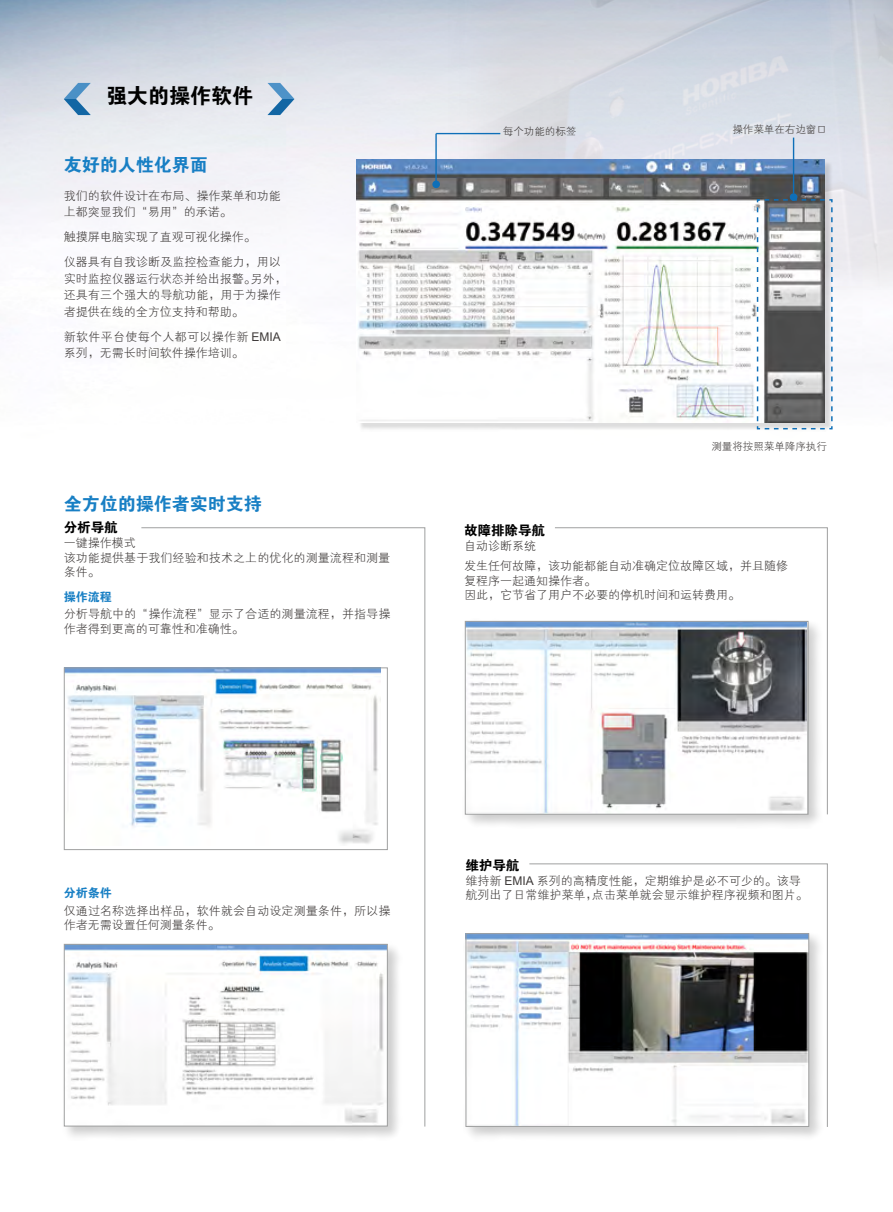
<style>
.page{position:relative;width:893px;height:1212px;background:#fff}
.page>*{position:absolute;margin:0;border:0;box-sizing:border-box;transform-origin:0 0}
.t1{font:21px "FZDHTJW GB1 0";color:#000}
.t2{font:18px "FZDHTJW GB1 0";color:#187fc4}
.t3{font:13.5px "FZDHTJW GB1 0";color:#000}
.t4{font:12px/14.4px "FZXH1 JW GB1 0";color:#3e3a39}
.t5{font:12px/16.5px "FZXH1 JW GB1 0";letter-spacing:.03em;color:#3e3a39}
.t6{font:12px "FZDHTJW GB1 0";color:#187fc4}
.t7{font:10.5px "FZXH1 JW GB1 0";color:#3e3a39}
.s1{font-family:"Arial"}
</style>
<div class="page">
<img style="left:448px;top:0;width:445px;height:290px">
<img style="left:359px;top:161px;width:474px;height:271px">
<img style="left:356px;top:159px;width:468px;height:264px">
<svg style="left:756px;top:198px;width:77px;height:232px"></svg>
<hr style="left:435px;top:134px;width:2px;height:49px;background:#0e6fb8">
<hr style="left:436px;top:133px;width:64px;height:1px;background:#0e6fb8">
<div style="left:432px;top:181px;width:8px;height:7px;background:#0e6fb8;border-radius:50%"></div>
<div style="left:790px;top:193px;width:7px;height:8px;background:#0e6fb8;border-radius:50%"></div>
<hr style="left:793px;top:138px;width:1px;height:55px;background:#0e6fb8">
<img style="left:66px;top:669px;width:75px;height:158px">
<svg style="left:141px;top:527px;width:285px;height:600px"></svg>
<svg style="left:529px;top:863px;width:299px;height:264px"></svg>
<svg style="left:554px;top:527px;width:274px;height:288px"></svg>
<div style="left:62px;top:941px;width:341px;height:200px;background:#000;opacity:.2"></div>
<img style="left:66px;top:946px;width:320px;height:178px">
<div style="left:64px;top:944px;width:324px;height:182px;border:1px solid #9fa0a0"></div>
<div style="left:463px;top:618px;width:360px;height:211px;background:#000;opacity:.2"></div>
<img style="left:467px;top:623px;width:340px;height:190px">
<div style="left:465px;top:621px;width:344px;height:194px;border:1px solid #9fa0a0"></div>
<div style="left:463px;top:931px;width:360px;height:210px;background:#000;opacity:.2"></div>
<img style="left:467px;top:935px;width:340px;height:190px">
<div style="left:465px;top:933px;width:344px;height:194px;border:1px solid #9fa0a0"></div>
<svg style="left:64px;top:83px;width:27px;height:32px"></svg>
<svg style="left:267px;top:83px;width:27px;height:32px"></svg>
<h1 class="t1" style="left:106px;top:84px;width:148px">强大的操作软件</h1>
<h2 class="t2" style="left:64px;top:155px;width:145px">友好的人性化界面</h2>
<p class="t4" style="left:64px;top:188px;width:219px;line-height:16.5px">我们的软件设计在布局、操作菜单和功能上都突显我们“易用”的承诺。</p>
<p class="t4" style="left:64px;top:225px;width:219px;line-height:25px">触摸屏电脑实现了直观可视化操作。<br>仪器具有自我诊断及监控检查能力，用以</p>
<p class="t4" style="left:64px;top:271px;width:225px;line-height:16.5px">实时监控仪器运行状态并给出报警。另外，还具有三个强大的导航功能，用于为操作者提供在线的全方位支持和帮助。</p>
<p class="t5" style="left:64px;top:329px;width:219px">新软件平台使每个人都可以操作新 <span class="s1">EMIA</span>系列，无需长时间软件操作培训。</p>
<h2 class="t2" style="left:64px;top:494px;width:199px">全方位的操作者实时支持</h2>
<p class="t3" style="left:64px;top:520px;width:55px">分析导航</p>
<p class="t4" style="left:64px;top:536px;width:328px">一键操作模式<br>该功能提供基于我们经验和技术之上的优化的测量流程和测量条件。</p>
<p class="t6" style="left:64px;top:590px;width:49px">操作流程</p>
<p class="t4" style="left:64px;top:607px;width:328px">分析导航中的“操作流程”显示了合适的测量流程，并指导操作者得到更高的可靠性和准确性。</p>
<p class="t7" style="left:503px;top:125px;width:75px">每个功能的标签</p>
<p class="t7" style="left:732px;top:124px;width:96px">操作菜单在右边窗口</p>
<p class="t7" style="left:711px;top:441px;width:117px">测量将按照菜单降序执行</p>
<p class="t3" style="left:464px;top:523px;width:82px">故障排除导航</p>
<p class="t4" style="left:464px;top:536px;width:325px;line-height:20.4px">自动诊断系统<br>发生任何故障，该功能都能自动准确定位故障区域，并且随修</p>
<p class="t4" style="left:464px;top:573px;width:277px">复程序一起通知操作者。<br>因此，它节省了用户不必要的停机时间和运转费用。</p>
<p class="t3" style="left:465px;top:858px;width:55px">维护导航</p>
<p class="t4" style="left:465px;top:874px;width:337px">维持新 <span class="s1">EMIA</span> 系列的高精度性能，定期维护是必不可少的。该导</p>
<p class="t6" style="left:64px;top:886px;width:49px">分析条件</p>
<p class="t4" style="left:465px;top:888px;width:344px">航列出了日常维护菜单，点击菜单就会显示维护程序视频和图片。</p>
<p class="t4" style="left:64px;top:903px;width:328px">仅通过名称选择出样品，软件就会自动设定测量条件，所以操作者无需设置任何测量条件。</p>
</div>
